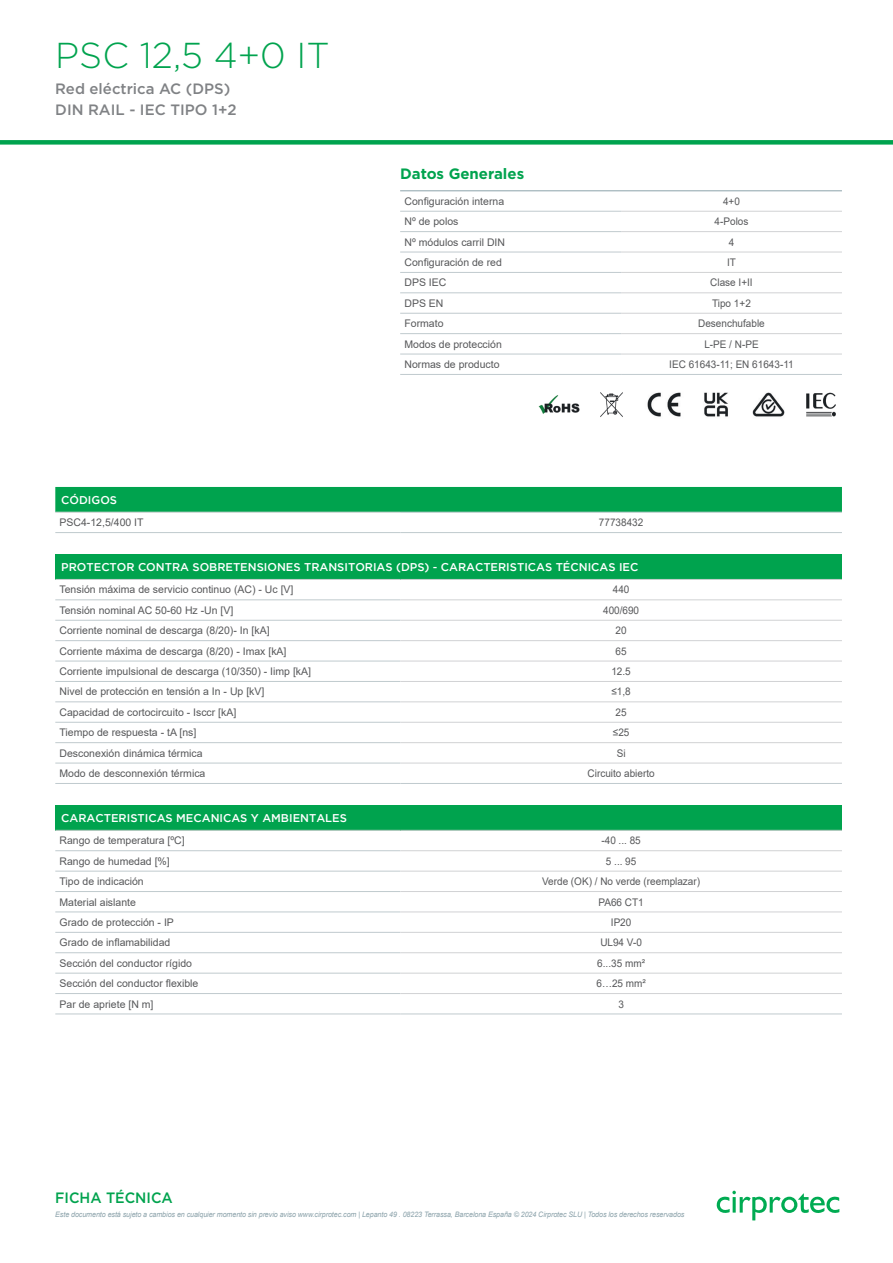
<style>
.page{position:relative;width:893px;height:1263px;background:#fff}
.page>*{position:absolute;margin:0;border:0;box-sizing:border-box;transform-origin:0 0}
.t1{font:300 36px "Gotham";color:#00a34e}
.t2{font:500 15px/21.3px "Gotham";color:#808285}
.t3{font:700 15px "Gotham";color:#00a34e}
.t4{font:500 15px "Gotham";color:#00a34e;scale:.95 1}
.t5{font:500 11.25px "Gotham";color:#fff}
.t6{font:10.5px "Arial";color:#57585a}
.t7{font:10.5px "Arial";color:#57585a;scale:.95 1}
.t8{font:italic 7.5px "Arial";letter-spacing:-.01em;color:#8ba2aa;scale:.95 1}
</style>
<div class="page">
<hr style="left:400px;top:211px;width:221px;height:1px;background:#c0cace">
<hr style="left:400px;top:231px;width:221px;height:1px;background:#c0cace">
<hr style="left:621px;top:211px;width:221px;height:1px;background:#d1d2d4">
<hr style="left:400px;top:252px;width:221px;height:1px;background:#c0cace">
<hr style="left:621px;top:231px;width:221px;height:1px;background:#d1d2d4">
<hr style="left:400px;top:272px;width:221px;height:1px;background:#c0cace">
<hr style="left:621px;top:252px;width:221px;height:1px;background:#d1d2d4">
<hr style="left:400px;top:292px;width:221px;height:1px;background:#c0cace">
<hr style="left:621px;top:272px;width:221px;height:1px;background:#d1d2d4">
<hr style="left:400px;top:313px;width:221px;height:1px;background:#c0cace">
<hr style="left:621px;top:292px;width:221px;height:1px;background:#d1d2d4">
<hr style="left:400px;top:333px;width:221px;height:1px;background:#c0cace">
<hr style="left:621px;top:313px;width:221px;height:1px;background:#d1d2d4">
<hr style="left:400px;top:354px;width:221px;height:1px;background:#c0cace">
<hr style="left:621px;top:333px;width:221px;height:1px;background:#d1d2d4">
<hr style="left:400px;top:374px;width:221px;height:1px;background:#c0cace">
<hr style="left:621px;top:354px;width:221px;height:1px;background:#d1d2d4">
<hr style="left:621px;top:374px;width:221px;height:1px;background:#c0cace">
<img style="left:538px;top:395px;width:42px;height:19px">
<img style="left:600px;top:392px;width:23px;height:25px">
<img style="left:647px;top:392px;width:34px;height:25px">
<img style="left:704px;top:392px;width:24px;height:25px">
<img style="left:752px;top:392px;width:33px;height:25px">
<img style="left:806px;top:392px;width:30px;height:25px">
<hr style="left:400px;top:190px;width:442px;height:1px;background:#8ba2aa">
<div style="left:55px;top:487px;width:787px;height:25px;background:#00a34e"></div>
<hr style="left:55px;top:512px;width:345px;height:1px;background:#d1d2d4">
<hr style="left:55px;top:532px;width:345px;height:1px;background:#c0cace">
<hr style="left:400px;top:512px;width:442px;height:1px;background:#c0cace">
<hr style="left:400px;top:532px;width:442px;height:1px;background:#c0cace">
<div style="left:55px;top:554px;width:787px;height:25px;background:#00a34e"></div>
<hr style="left:55px;top:599px;width:345px;height:1px;background:#c0cace">
<hr style="left:55px;top:620px;width:345px;height:1px;background:#c0cace">
<hr style="left:400px;top:599px;width:442px;height:1px;background:#d1d2d4">
<hr style="left:55px;top:640px;width:345px;height:1px;background:#c0cace">
<hr style="left:400px;top:620px;width:442px;height:1px;background:#d1d2d4">
<hr style="left:55px;top:661px;width:345px;height:1px;background:#c0cace">
<hr style="left:400px;top:640px;width:442px;height:1px;background:#d1d2d4">
<hr style="left:55px;top:681px;width:345px;height:1px;background:#c0cace">
<hr style="left:400px;top:661px;width:442px;height:1px;background:#d1d2d4">
<hr style="left:55px;top:701px;width:345px;height:1px;background:#c0cace">
<hr style="left:400px;top:681px;width:442px;height:1px;background:#d1d2d4">
<hr style="left:55px;top:722px;width:345px;height:1px;background:#c0cace">
<hr style="left:400px;top:701px;width:442px;height:1px;background:#d1d2d4">
<hr style="left:55px;top:742px;width:345px;height:1px;background:#c0cace">
<hr style="left:400px;top:722px;width:442px;height:1px;background:#d1d2d4">
<hr style="left:55px;top:763px;width:345px;height:1px;background:#c0cace">
<hr style="left:400px;top:742px;width:442px;height:1px;background:#d1d2d4">
<hr style="left:55px;top:783px;width:345px;height:1px;background:#c0cace">
<hr style="left:400px;top:763px;width:442px;height:1px;background:#d1d2d4">
<hr style="left:400px;top:783px;width:442px;height:1px;background:#c0cace">
<hr style="left:55px;top:579px;width:345px;height:1px;background:#d1d2d4">
<hr style="left:400px;top:579px;width:442px;height:1px;background:#d1d2d4">
<div style="left:55px;top:805px;width:787px;height:25px;background:#00a34e"></div>
<hr style="left:55px;top:850px;width:345px;height:1px;background:#c0cace">
<hr style="left:55px;top:871px;width:345px;height:1px;background:#c0cace">
<hr style="left:400px;top:850px;width:442px;height:1px;background:#d1d2d4">
<hr style="left:55px;top:891px;width:345px;height:1px;background:#c0cace">
<hr style="left:400px;top:871px;width:442px;height:1px;background:#d1d2d4">
<hr style="left:55px;top:911px;width:345px;height:1px;background:#c0cace">
<hr style="left:400px;top:891px;width:442px;height:1px;background:#d1d2d4">
<hr style="left:55px;top:932px;width:345px;height:1px;background:#c0cace">
<hr style="left:400px;top:911px;width:442px;height:1px;background:#d1d2d4">
<hr style="left:55px;top:952px;width:345px;height:1px;background:#c0cace">
<hr style="left:400px;top:932px;width:442px;height:1px;background:#d1d2d4">
<hr style="left:55px;top:973px;width:345px;height:1px;background:#c0cace">
<hr style="left:400px;top:952px;width:442px;height:1px;background:#d1d2d4">
<hr style="left:55px;top:993px;width:345px;height:1px;background:#c0cace">
<hr style="left:400px;top:973px;width:442px;height:1px;background:#d1d2d4">
<hr style="left:55px;top:1013px;width:345px;height:1px;background:#c0cace">
<hr style="left:400px;top:993px;width:442px;height:1px;background:#d1d2d4">
<hr style="left:400px;top:1013px;width:442px;height:1px;background:#c0cace">
<hr style="left:55px;top:830px;width:345px;height:1px;background:#d1d2d4">
<hr style="left:400px;top:830px;width:442px;height:1px;background:#d1d2d4">
<div style="left:0;top:140px;width:893px;height:5px;background:#00a34e"></div>
<svg style="left:717px;top:1191px;width:122px;height:29px"></svg>
<h1 class="t1" style="left:55px;top:33px;width:276px">PSC 12,5 4+0 IT</h1>
<h2 class="t2" style="left:55px;top:77px;width:183px">Red eléctrica AC (DPS)<br>DIN RAIL - IEC TIPO 1+2</h2>
<h2 class="t3" style="left:400px;top:164px;width:126px">Datos Generales</h2>
<p class="t6" style="left:404px;top:194px;width:101px">Configuración interna</p>
<p class="t7" style="left:723px;top:194px;width:19px">4+0</p>
<p class="t6" style="left:404px;top:214px;width:56px">Nº de polos</p>
<p class="t7" style="left:715px;top:214px;width:37px">4-Polos</p>
<p class="t6" style="left:404px;top:235px;width:102px">Nº módulos carril DIN</p>
<p class="t7" style="left:729px;top:235px;width:7px">4</p>
<p class="t6" style="left:404px;top:255px;width:99px">Configuración de red</p>
<p class="t7" style="left:727px;top:255px;width:11px">IT</p>
<p class="t6" style="left:404px;top:275px;width:44px">DPS IEC</p>
<p class="t7" style="left:710px;top:275px;width:46px">Clase I+II</p>
<p class="t6" style="left:404px;top:296px;width:41px">DPS EN</p>
<p class="t7" style="left:712px;top:296px;width:42px">Tipo 1+2</p>
<p class="t6" style="left:404px;top:316px;width:41px">Formato</p>
<p class="t7" style="left:698px;top:316px;width:72px">Desenchufable</p>
<p class="t6" style="left:404px;top:337px;width:99px">Modos de protección</p>
<p class="t7" style="left:704px;top:337px;width:59px">L-PE / N-PE</p>
<p class="t6" style="left:404px;top:357px;width:97px">Normas de producto</p>
<p class="t7" style="left:669px;top:357px;width:132px">IEC 61643-11; EN 61643-11</p>
<p class="t5" style="left:61px;top:493px;width:57px">CÓDIGOS</p>
<p class="t6" style="left:60px;top:515px;width:86px">PSC4-12,5/400 IT</p>
<p class="t7" style="left:599px;top:515px;width:48px">77738432</p>
<p class="t5" style="left:61px;top:560px;width:579px">PROTECTOR CONTRA SOBRETENSIONES TRANSITORIAS (DPS) - CARACTERISTICAS TÉCNICAS IEC</p>
<p class="t6" style="left:60px;top:582px;width:235px">Tensión máxima de servicio continuo (AC) - Uc [V]</p>
<p class="t7" style="left:613px;top:582px;width:19px">440</p>
<p class="t6" style="left:60px;top:603px;width:175px">Tensión nominal AC 50-60 Hz -Un [V]</p>
<p class="t7" style="left:603px;top:603px;width:39px">400/690</p>
<p class="t6" style="left:60px;top:623px;width:212px">Corriente nominal de descarga (8/20)- In [kA]</p>
<p class="t7" style="left:616px;top:623px;width:13px">20</p>
<p class="t6" style="left:60px;top:644px;width:228px">Corriente máxima de descarga (8/20) - Imax [kA]</p>
<p class="t7" style="left:616px;top:644px;width:13px">65</p>
<p class="t6" style="left:60px;top:664px;width:253px">Corriente impulsional de descarga (10/350) - Iimp [kA]</p>
<p class="t7" style="left:611px;top:664px;width:22px">12.5</p>
<p class="t6" style="left:60px;top:684px;width:206px">Nivel de protección en tensión a In - Up [kV]</p>
<p class="t7" style="left:611px;top:684px;width:22px">≤1,8</p>
<p class="t6" style="left:60px;top:705px;width:178px">Capacidad de cortocircuito - Isccr [kA]</p>
<p class="t7" style="left:616px;top:705px;width:13px">25</p>
<p class="t6" style="left:60px;top:725px;width:138px">Tiempo de respuesta - tA [ns]</p>
<p class="t7" style="left:613px;top:725px;width:19px">≤25</p>
<p class="t6" style="left:60px;top:746px;width:144px">Desconexión dinámica térmica</p>
<p class="t7" style="left:617px;top:746px;width:11px">Si</p>
<p class="t6" style="left:60px;top:766px;width:147px">Modo de desconnexión térmica</p>
<p class="t7" style="left:588px;top:766px;width:72px">Circuito abierto</p>
<p class="t5" style="left:61px;top:811px;width:287px">CARACTERISTICAS MECANICAS Y AMBIENTALES</p>
<p class="t6" style="left:60px;top:833px;width:127px">Rango de temperatura [ºC]</p>
<p class="t7" style="left:601px;top:833px;width:43px">-40 ... 85</p>
<p class="t6" style="left:60px;top:854px;width:112px">Rango de humedad [%]</p>
<p class="t7" style="left:606px;top:854px;width:34px">5 ... 95</p>
<p class="t6" style="left:60px;top:874px;width:86px">Tipo de indicación</p>
<p class="t7" style="left:542px;top:874px;width:168px">Verde (OK) / No verde (reemplazar)</p>
<p class="t6" style="left:60px;top:895px;width:78px">Material aislante</p>
<p class="t7" style="left:598px;top:895px;width:49px">PA66 CT1</p>
<p class="t6" style="left:60px;top:915px;width:116px">Grado de protección - IP</p>
<p class="t7" style="left:611px;top:915px;width:23px">IP20</p>
<p class="t6" style="left:60px;top:935px;width:112px">Grado de inflamabilidad</p>
<p class="t7" style="left:600px;top:935px;width:45px">UL94 V-0</p>
<p class="t6" style="left:60px;top:956px;width:134px">Sección del conductor rígido</p>
<p class="t7" style="left:597px;top:956px;width:52px">6...35 mm²</p>
<p class="t6" style="left:60px;top:976px;width:140px">Sección del conductor flexible</p>
<p class="t7" style="left:596px;top:976px;width:53px">6…25 mm²</p>
<p class="t6" style="left:60px;top:997px;width:95px">Par de apriete [N m]</p>
<p class="t7" style="left:618px;top:997px;width:7px">3</p>
<h2 class="t4" style="left:55px;top:1187px;width:125px">FICHA TÉCNICA</h2>
<p class="t8" style="left:55px;top:1210px;width:664px">Este documento está sujeto a cambios en cualquier momento sin previo aviso www.cirprotec.com | Lepanto 49 . 08223 Terrassa, Barcelona España © 2024 Cirprotec SLU | Todos los derechos reservados</p>
</div>
